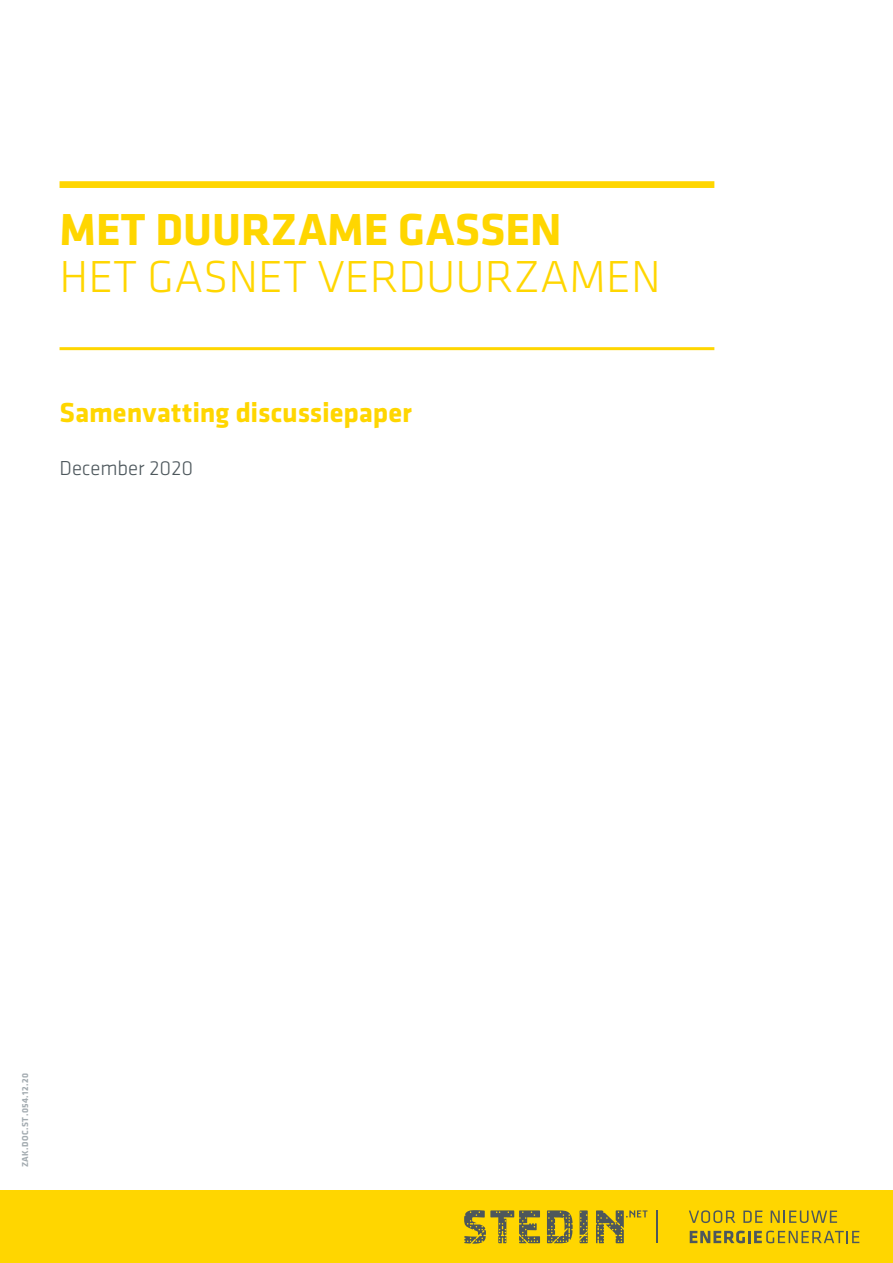
<style>
.page{position:relative;width:893px;height:1263px;background:#fff}
.page>*{position:absolute;margin:0;border:0;box-sizing:border-box;transform-origin:0 0}
._01_TITELKOP_TUSSEN{font:300 46.5px/46.5px "Klavika";color:#ffd600}
.Subtitel{font:700 28.5px "Klavika";letter-spacing:-.005em;color:#ffd600}
.Subtitel-2{font:300 21px "Klavika";color:#4d575c}
.t1{font:700 9px "Klavika";letter-spacing:.05em;color:#a3abb0}
.s1{font-weight:700}
</style>
<div class="page">
<div style="left:0;top:1191px;width:893px;height:72px;background:#ffd600"></div>
<svg style="left:580px;top:1210px;width:8px;height:33px"></svg>
<svg style="left:547px;top:1210px;width:26px;height:33px"></svg>
<svg style="left:464px;top:1210px;width:76px;height:33px"></svg>
<svg style="left:596px;top:1210px;width:51px;height:33px"></svg>
<svg style="left:689px;top:1210px;width:46px;height:13px"></svg>
<svg style="left:743px;top:1210px;width:19px;height:13px"></svg>
<svg style="left:771px;top:1210px;width:66px;height:13px"></svg>
<svg style="left:690px;top:1231px;width:169px;height:12px"></svg>
<hr style="left:656px;top:1210px;width:1px;height:33px;background:#4d575c">
<div style="left:60px;top:181px;width:654px;height:7px;background:#ffd600"></div>
<hr style="left:60px;top:347px;width:654px;height:3px;background:#ffd600">
<p class="_01_TITELKOP_TUSSEN" style="left:60px;top:208px;width:603px"><span class="s1">MET DUURZAME GASSEN<br></span>HET GASNET VERDUURZAMEN</p>
<p class="Subtitel" style="left:60px;top:397px;width:354px">Samenvatting discussiepaper</p>
<p class="Subtitel-2" style="left:60px;top:457px;width:135px">December 2020</p>
<p class="t1" style="left:20px;top:1167px;width:96px;rotate:-90deg">ZAK.DOC.ST.054.12.20</p>
</div>
